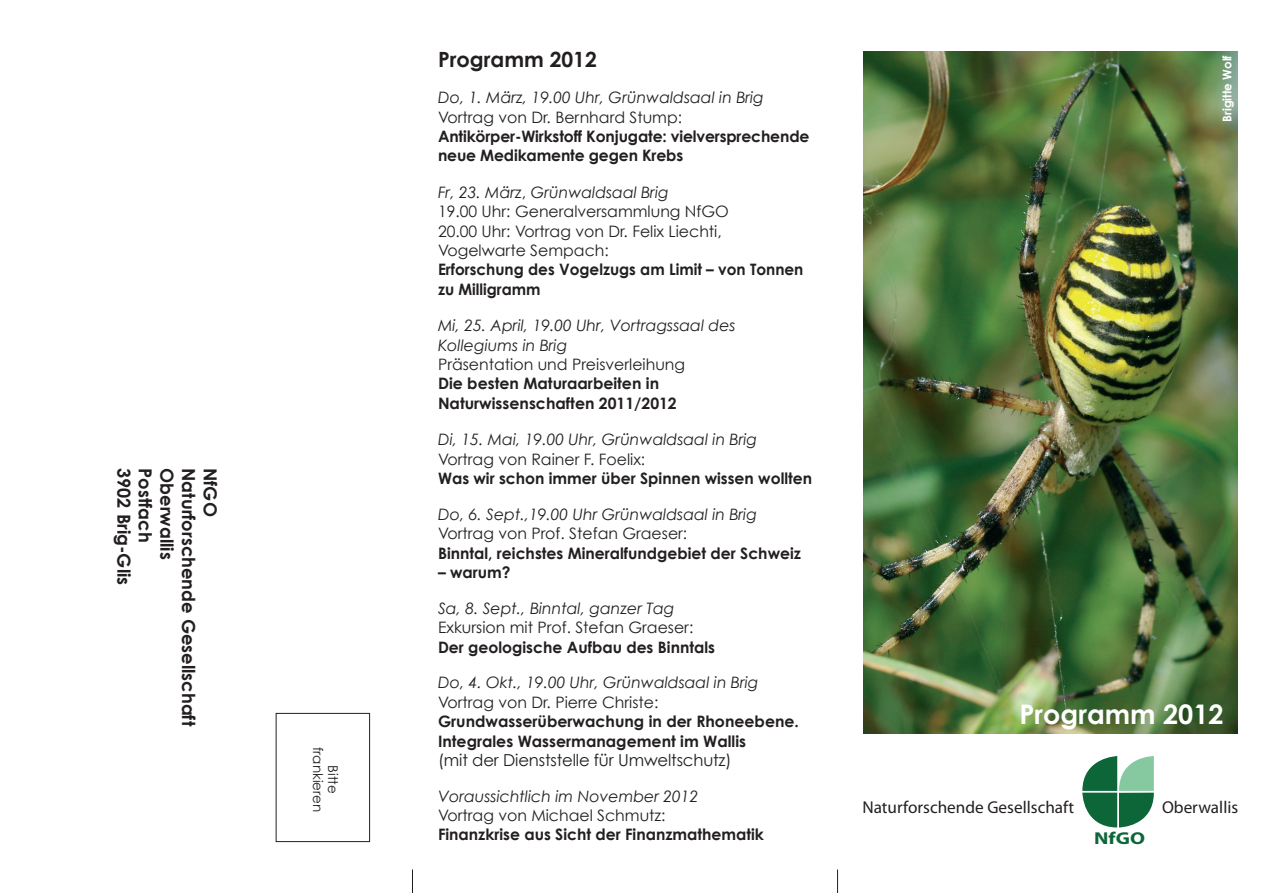
<style>
.page{position:relative;width:1263px;height:893px;background:#fff}
.page>*{position:absolute;margin:0;border:0;box-sizing:border-box;transform-origin:0 0}
.t1{font:700 27px "Century Gothic";color:#fff}
.t2{font:700 21px "Century Gothic";color:#231f20}
.t3{font:700 18px "Century Gothic";color:#231f20}
.t4{font:17.25px "Myriad Pro";color:#231f20}
.t5{font:700 17.25px "Myriad Pro";color:#0c6638;scale:1.21 1}
.t6{font:16.5px "Century Gothic";letter-spacing:-.01em;color:#231f20}
.t7{font:700 15.75px/19.4px "Century Gothic";color:#231f20}
.t8{font:15.75px/19.4px "Century Gothic";color:#231f20}
.t9{font:italic 15.75px/19.4px "Century Gothic";color:#231f20}
.t10{font:13.5px/15px "Century Gothic";color:#231f20;text-align:center}
.t11{font:700 12px "Century Gothic";color:#fff}
.s1{font-style:italic}
</style>
<div class="page">
<img style="left:863px;top:51px;width:374px;height:683px">
<div style="left:276px;top:713px;width:94px;height:129px;border:1px solid #231f20"></div>
<svg style="left:1082px;top:756px;width:72px;height:71px"></svg>
<svg style="left:412px;top:869px;width:1px;height:24px"></svg>
<svg style="left:837px;top:869px;width:1px;height:24px"></svg>
<p class="t3" style="left:135px;top:468px;width:118px;rotate:90deg">3902 Brig-Glis</p>
<p class="t3" style="left:157px;top:468px;width:76px;rotate:90deg">Postfach</p>
<p class="t3" style="left:178px;top:468px;width:93px;rotate:90deg">Oberwallis</p>
<p class="t3" style="left:200px;top:468px;width:259px;rotate:90deg">Naturforschende Gesellschaft</p>
<p class="t3" style="left:222px;top:468px;width:50px;rotate:90deg">NfGO</p>
<p class="t10" style="left:341px;top:747px;width:67px;rotate:90deg">Bitte frankieren</p>
<h2 class="t2" style="left:438px;top:46px;width:160px">Programm 2012</h2>
<p class="t9" style="left:438px;top:88px;width:327px">Do, 1. März, 19.00 Uhr, Grünwaldsaal in Brig</p>
<p class="t8" style="left:438px;top:107px;width:246px">Vortrag von Dr. Bernhard Stump:</p>
<p class="t7" style="left:438px;top:126px;width:373px">Antikörper-Wirkstoff Konjugate: vielversprechende neue Medikamente gegen Krebs</p>
<p class="t8" style="left:438px;top:182px;width:292px"><span class="s1">Fr, 23. März</span>, <span class="s1">Grünwaldsaal Brig<br></span>19.00 Uhr: Generalversammlung NfGO<br>20.00 Uhr: Vortrag von Dr. Felix Liechti,<br>Vogelwarte Sempach:</p>
<p class="t7" style="left:438px;top:260px;width:367px">Erforschung des Vogelzugs am Limit – von Tonnen zu Milligramm</p>
<p class="t9" style="left:438px;top:316px;width:299px">Mi, 25. April, 19.00 Uhr, Vortragssaal des<br>Kollegiums in Brig</p>
<p class="t8" style="left:438px;top:354px;width:249px">Präsentation und Preisverleihung</p>
<p class="t7" style="left:438px;top:374px;width:240px">Die besten Maturaarbeiten in<br>Naturwissenschaften 2011/2012</p>
<p class="t9" style="left:438px;top:430px;width:321px">Di, 15. Mai, 19.00 Uhr, Grünwaldsaal in Brig</p>
<p class="t8" style="left:438px;top:449px;width:209px">Vortrag von Rainer F. Foelix:</p>
<p class="t7" style="left:438px;top:468px;width:376px">Was wir schon immer über Spinnen wissen wollten</p>
<p class="t9" style="left:438px;top:504px;width:320px">Do, 6. Sept.,19.00 Uhr Grünwaldsaal in Brig</p>
<p class="t8" style="left:438px;top:524px;width:251px">Vortrag von Prof. Stefan Graeser:</p>
<p class="t7" style="left:438px;top:543px;width:364px">Binntal, reichstes Mineralfundgebiet der Schweiz</p>
<p class="t7" style="left:438px;top:562px;width:74px">– warum?</p>
<p class="t9" style="left:438px;top:598px;width:238px">Sa, 8. Sept., Binntal, ganzer Tag</p>
<p class="t8" style="left:438px;top:618px;width:257px">Exkursion mit Prof. Stefan Graeser:</p>
<p class="t7" style="left:438px;top:637px;width:278px">Der geologische Aufbau des Binntals</p>
<p class="t9" style="left:438px;top:673px;width:322px">Do, 4. Okt., 19.00 Uhr, Grünwaldsaal in Brig</p>
<p class="t8" style="left:438px;top:692px;width:222px">Vortrag von Dr. Pierre Christe:</p>
<p class="t7" style="left:438px;top:711px;width:362px">Grundwasserüberwachung in der Rhoneebene.<br>Integrales Wassermanagement im Wallis</p>
<p class="t6" style="left:438px;top:750px;width:295px">(mit der Dienststelle für Umweltschutz)</p>
<p class="t9" style="left:438px;top:786px;width:262px">Voraussichtlich im November 2012</p>
<p class="t8" style="left:438px;top:805px;width:229px">Vortrag von Michael Schmutz:</p>
<p class="t7" style="left:438px;top:825px;width:327px">Finanzkrise aus Sicht der Finanzmathematik</p>
<p class="t11" style="left:1220px;top:122px;width:68px;rotate:-90deg">Brigitte Wolf</p>
<h1 class="t1" style="left:1019px;top:697px;width:206px">Programm 2012</h1>
<p class="t4" style="left:862px;top:797px;width:213px">Naturforschende Gesellschaft</p>
<p class="t4" style="left:1162px;top:797px;width:78px">Oberwallis</p>
<p class="t5" style="left:1094px;top:826px;width:44px">NfGO</p>
</div>
